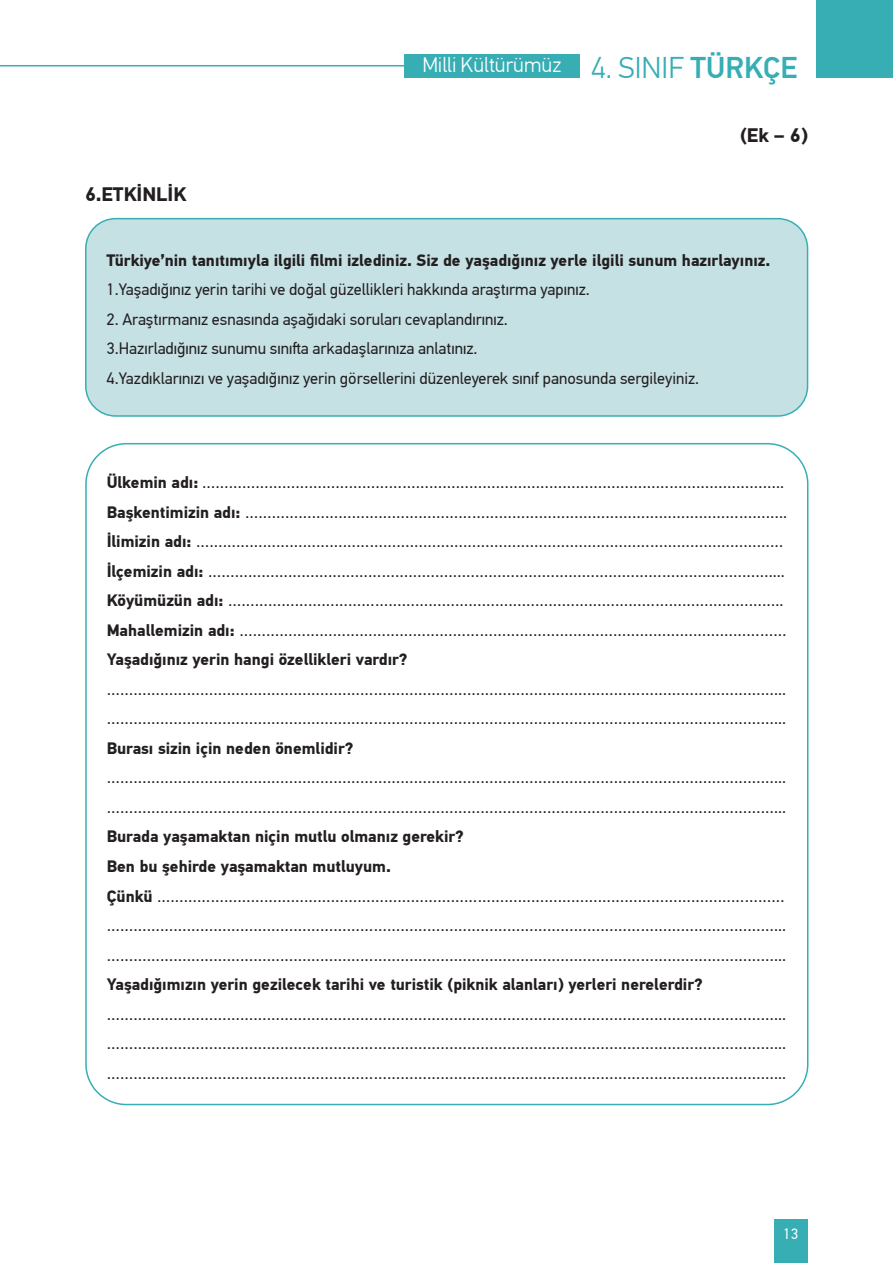
<style>
.page{position:relative;width:893px;height:1263px;background:#fff}
.page>*{position:absolute;margin:0;border:0;box-sizing:border-box;transform-origin:0 0}
.t1{font:300 21px "PF Din Text Pro";color:#fff}
.t2{font:700 19.5px "PF Din Text Pro";color:#231f20}
.t3{font:16.5px/29.5px "PF Din Text Pro";color:#231f20}
.t4{font:700 16.5px "PF Din Text Pro";color:#231f20}
.t5{font:15px "PF Din Text Pro";color:#fff}
.s1{font-size:30px;color:#36aeb4}
.s2{font-weight:500;font-size:30px;color:#36aeb4}
.s3{font-weight:700}
</style>
<div class="page">
<div style="left:404px;top:54px;width:176px;height:24px;background:#36aeb4"></div>
<div style="left:816px;top:0;width:77px;height:78px;background:#36aeb4"></div>
<hr style="left:0;top:65px;width:461px;height:1px;background:#36aeb4">
<div style="left:775px;top:1219px;width:33px;height:44px;background:#36aeb4"></div>
<div style="left:86px;top:219px;width:721px;height:197px;background:#c6e1e4;border-radius:30px"></div>
<div style="left:85px;top:218px;width:723px;height:199px;border:2px solid #36aeb4;border-radius:30px"></div>
<p class="t1" style="left:422px;top:53px;width:376px">Milli Kültürümüz <span class="s1">4. SINIF</span> <span class="s2">TÜRKÇE</span></p>
<p class="t2" style="left:85px;top:183px;width:103px">6.ETKİNLİK</p>
<p class="t2" style="left:740px;top:124px;width:70px">(Ek – 6)</p>
<p class="t4" style="left:106px;top:250px;width:665px">Türkiye’nin tanıtımıyla ilgili filmi izlediniz. Siz de yaşadığınız yerle ilgili sunum hazırlayınız.</p>
<p class="t3" style="left:106px;top:275px;width:485px">1.Yaşadığınız yerin tarihi ve doğal güzellikleri hakkında araştırma yapınız.</p>
<p class="t3" style="left:106px;top:304px;width:594px">2. Araştırmanız esnasında aşağıdaki soruları cevaplandırınız.<br>3.Hazırladığınız sunumu sınıfta arkadaşlarınıza anlatınız.<br>4.Yazdıklarınızı ve yaşadığınız yerin görsellerini düzenleyerek sınıf panosunda sergileyiniz.</p>
<p class="t3" style="left:107px;top:468px;width:682px"><span class="s3">Ülkemin adı:</span> …………………………………………………………………………………………………………………..<br><span class="s3">Başkentimizin adı:</span> …………………………………………………………………………………………………………..<br><span class="s3">İlimizin adı:</span> …………………………………………………………………………………………………………………… <span class="s3">İlçemizin adı:</span> ………………………………………………………………………………………………………………....<br><span class="s3">Köyümüzün adı:</span> ……………………………………………………………………………………………………………..<br><span class="s3">Mahallemizin adı:</span> …………………………………………………………………………………………………………… <span class="s3">Yaşadığınız yerin hangi özellikleri vardır?</span></p>
<p class="t3" style="left:107px;top:675px;width:681px">……………………………………………………………………………………………………………………………………... ……………………………………………………………………………………………………………………………………...</p>
<p class="t4" style="left:107px;top:738px;width:248px">Burası sizin için neden önemlidir?</p>
<p class="t3" style="left:107px;top:763px;width:681px">……………………………………………………………………………………………………………………………………... ……………………………………………………………………………………………………………………………………...</p>
<p class="t3" style="left:107px;top:822px;width:681px"><span class="s3">Burada yaşamaktan niçin mutlu olmanız gerekir?<br>Ben bu şehirde yaşamaktan mutluyum.<br>Çünkü</span> …………………………………………………………………………………………………………………………… ……………………………………………………………………………………………………………………………………... ……………………………………………………………………………………………………………………………………...</p>
<p class="t4" style="left:107px;top:974px;width:597px">Yaşadığımızın yerin gezilecek tarihi ve turistik (piknik alanları) yerleri nerelerdir?</p>
<p class="t3" style="left:107px;top:999px;width:681px;text-align:justify">……………………………………………………………………………………………………………………………………... ……………………………………………………………………………………………………………………………………... ……………………………………………………………………………………………………………………………………...</p>
<p class="t5" style="left:783px;top:1225px;width:16px">13</p>
</div>
